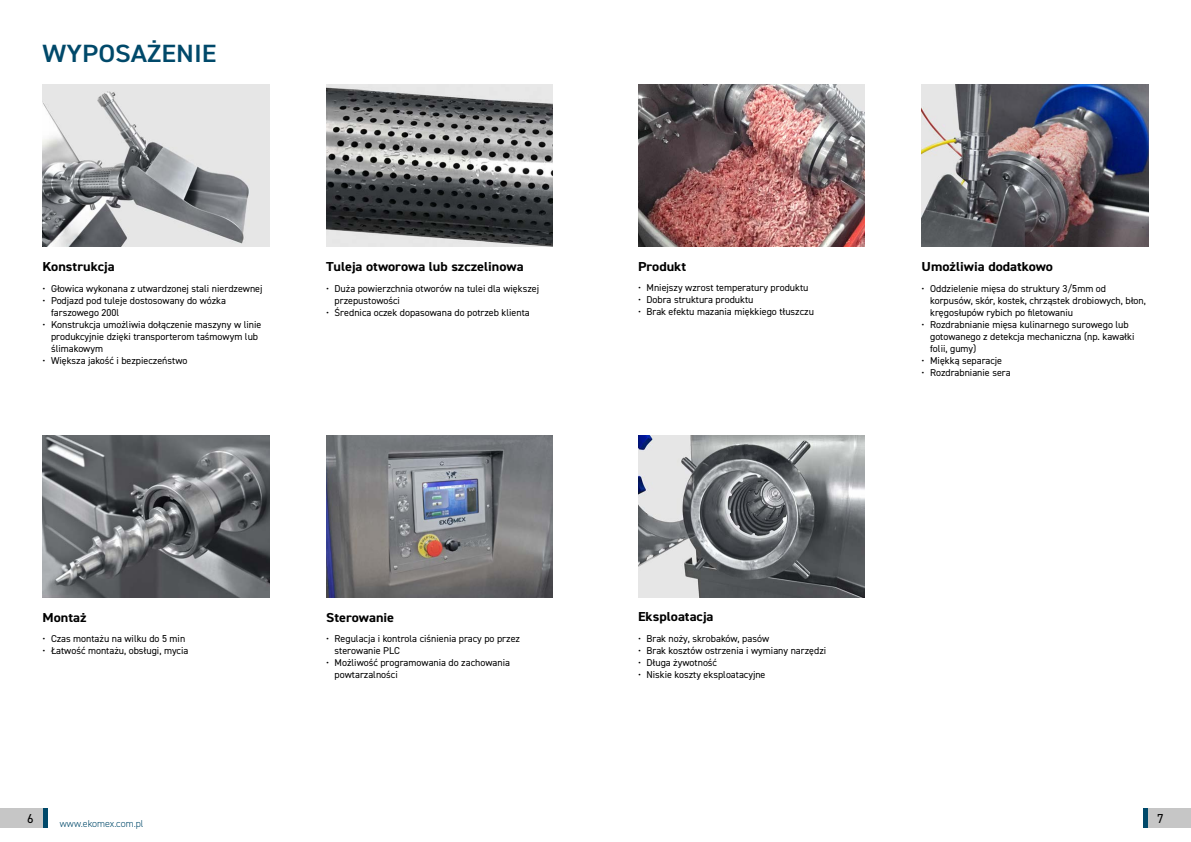
<style>
.page{position:relative;width:1191px;height:842px;background:#fff}
.page>*{position:absolute;margin:0;border:0;box-sizing:border-box;transform-origin:0 0}
.t1{font:600 25px "DIN2014";color:#00496a;scale:1.1 1}
.t2{font:700 13px "DIN2014";color:#000;scale:1.1 1}
.t3{font:13px "DIN2014";color:#000}
.t4{font:10px/12px "DIN2014";color:#000}
.t5{font:300 10px "DIN2014";color:#00496a}
</style>
<div class="page">
<img style="left:43px;top:84px;width:226px;height:162px">
<img style="left:43px;top:435px;width:226px;height:162px">
<img style="left:326px;top:84px;width:227px;height:162px">
<img style="left:326px;top:435px;width:227px;height:162px">
<img style="left:638px;top:84px;width:227px;height:162px">
<img style="left:638px;top:435px;width:227px;height:162px">
<img style="left:921px;top:84px;width:227px;height:162px">
<div style="left:43px;top:808px;width:5px;height:20px;background:#00496a"></div>
<div style="left:1142px;top:808px;width:6px;height:20px;background:#00496a"></div>
<div style="left:0;top:808px;width:43px;height:20px;background:#c6c6c6"></div>
<div style="left:1148px;top:808px;width:43px;height:20px;background:#c6c6c6"></div>
<h1 class="t1" style="left:43px;top:37px;width:160px">WYPOSAŻENIE</h1>
<h2 class="t2" style="left:43px;top:258px;width:67px">Konstrukcja</h2>
<h2 class="t2" style="left:326px;top:258px;width:181px">Tuleja otworowa lub szczelinowa</h2>
<h2 class="t2" style="left:638px;top:258px;width:45px">Produkt</h2>
<h2 class="t2" style="left:921px;top:258px;width:121px">Umożliwia dodatkowo</h2>
<p class="t4" style="left:43px;top:282px;width:221px">• Głowica wykonana z utwardzonej stali nierdzewnej</p>
<p class="t4" style="left:51px;top:294px;width:176px;text-indent:-8px">• Podjazd pod tuleje dostosowany do wózka farszowego 200l</p>
<p class="t4" style="left:51px;top:318px;width:212px;text-indent:-8px">• Konstrukcja umożliwia dołączenie maszyny w linie produkcyjnie dzięki transporterom taśmowym lub ślimakowym</p>
<p class="t4" style="left:43px;top:354px;width:146px">• Większa jakość i bezpieczeństwo</p>
<p class="t4" style="left:334px;top:282px;width:206px;text-indent:-8px">• Duża powierzchnia otworów na tulei dla większej przepustowości</p>
<p class="t4" style="left:326px;top:306px;width:205px">• Średnica oczek dopasowana do potrzeb klienta</p>
<p class="t4" style="left:638px;top:282px;width:172px">• Mniejszy wzrost temperatury produktu</p>
<p class="t4" style="left:638px;top:294px;width:117px">• Dobra struktura produktu</p>
<p class="t4" style="left:638px;top:306px;width:177px">• Brak efektu mazania miękkiego tłuszczu</p>
<p class="t4" style="left:930px;top:282px;width:217px;text-indent:-8px">• Oddzielenie mięsa do struktury 3/5mm od korpusów, skór, kostek, chrząstek drobiowych, błon, kręgosłupów rybich po filetowaniu</p>
<p class="t4" style="left:930px;top:318px;width:206px;text-indent:-8px">• Rozdrabnianie mięsa kulinarnego surowego lub gotowanego z detekcja mechaniczna (np. kawałki folii, gumy)</p>
<p class="t4" style="left:921px;top:354px;width:82px">• Miękką separacje</p>
<p class="t4" style="left:921px;top:366px;width:90px">• Rozdrabnianie sera</p>
<h2 class="t2" style="left:43px;top:608px;width:42px">Montaż</h2>
<h2 class="t2" style="left:326px;top:608px;width:63px">Sterowanie</h2>
<h2 class="t2" style="left:638px;top:608px;width:70px">Eksploatacja</h2>
<p class="t4" style="left:43px;top:633px;width:144px">• Czas montażu na wilku do 5 min</p>
<p class="t4" style="left:43px;top:645px;width:147px">• Łatwość montażu, obsługi, mycia</p>
<p class="t4" style="left:334px;top:633px;width:187px;text-indent:-8px">• Regulacja i kontrola ciśnienia pracy po przez sterowanie PLC</p>
<p class="t4" style="left:334px;top:657px;width:177px;text-indent:-8px">• Możliwość programowania do zachowania powtarzalności</p>
<p class="t4" style="left:638px;top:632px;width:133px">• Brak noży, skrobaków, pasów</p>
<p class="t4" style="left:638px;top:644px;width:190px">• Brak kosztów ostrzenia i wymiany narzędzi</p>
<p class="t4" style="left:638px;top:656px;width:81px">• Długa żywotność</p>
<p class="t4" style="left:638px;top:668px;width:129px">• Niskie koszty eksploatacyjne</p>
<h2 class="t3" style="left:27px;top:810px;width:8px">6</h2>
<h2 class="t3" style="left:1157px;top:810px;width:8px">7</h2>
<p class="t5" style="left:60px;top:818px;width:85px">www.ekomex.com.pl</p>
</div>
